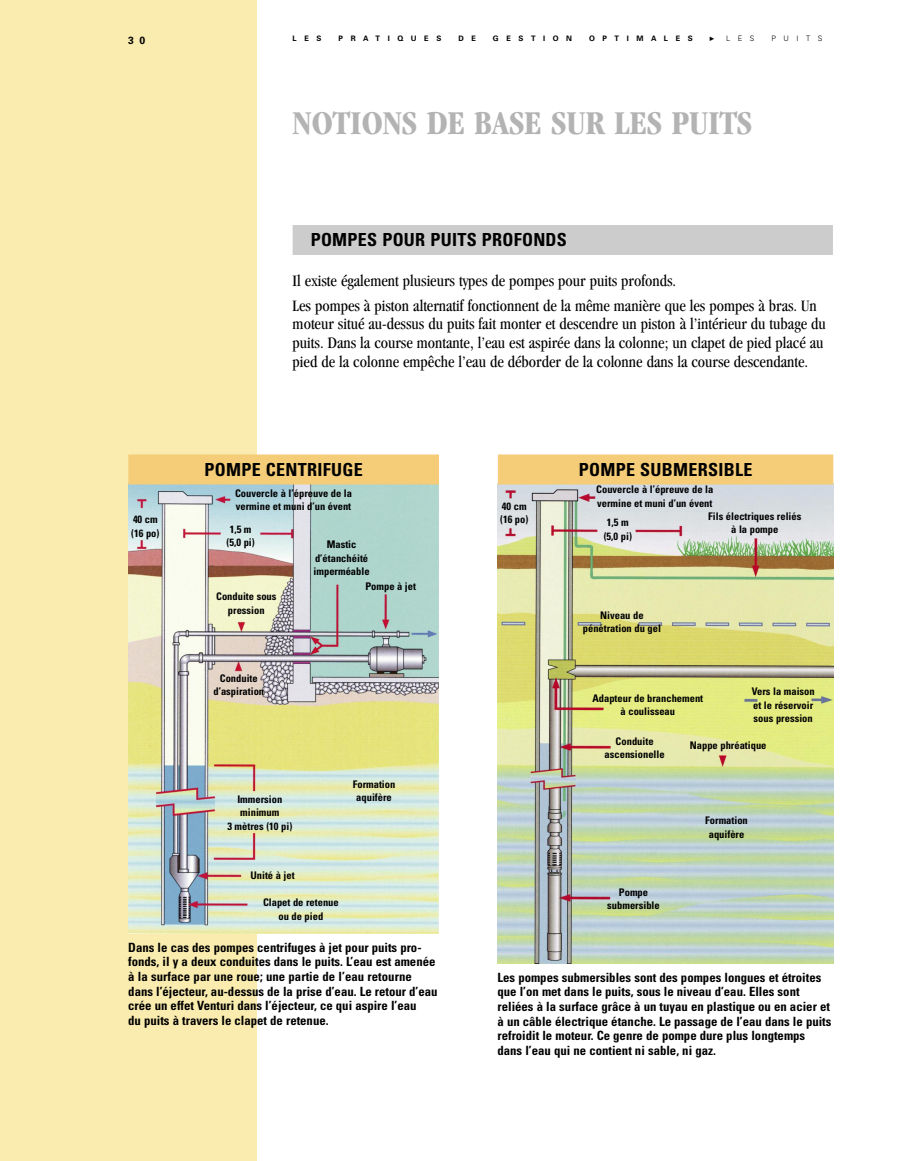
<style>
.page{position:relative;width:905px;height:1161px;background:#fff}
.page>*{position:absolute;margin:0;border:0;box-sizing:border-box;transform-origin:0 0}
.t1{font:700 condensed 34.5px "Garamond";color:#b3b3b3}
.t2{font:700 condensed 18px "Univers";letter-spacing:.02em;color:#000}
.t3{font:condensed 16.5px/18.8px "Garamond";color:#000}
.t4{font:700 condensed 12.75px/14.7px "Univers";color:#000}
.t5{font:700 condensed 10.5px/13.5px "Univers";color:#000;text-align:center}
.t6{font:700 10.5px "Univers";color:#000}
.t7{font:700 7.5px "Univers";letter-spacing:1.005em;color:#000}
.t8{font:300 7.5px "Univers";letter-spacing:1.005em;color:#000}
</style>
<div class="page">
<div style="left:0;top:0;width:256px;height:1161px;background:#faecae"></div>
<img style="left:128px;top:484px;width:311px;height:449px">
<img style="left:498px;top:484px;width:335px;height:479px">
<div style="left:292px;top:225px;width:540px;height:30px;background:#ccc"></div>
<div style="left:128px;top:454px;width:311px;height:30px;background:#f5cc78"></div>
<div style="left:498px;top:454px;width:335px;height:30px;background:#f5cc78"></div>
<p class="t6" style="left:128px;top:36px;width:18px">3 0</p>
<p class="t7" style="left:292px;top:36px;width:30px">LES</p>
<p class="t7" style="left:338px;top:36px;width:104px">PRATIQUES</p>
<p class="t7" style="left:458px;top:36px;width:19px">D E</p>
<p class="t7" style="left:493px;top:36px;width:81px">GESTION</p>
<p class="t7" style="left:589px;top:36px;width:105px">OPTIMALES</p>
<p class="t8" style="left:726px;top:36px;width:30px">LES</p>
<p class="t8" style="left:771px;top:36px;width:53px">PUITS</p>
<h1 class="t1" style="left:292px;top:109px;width:461px">NOTIONS DE BASE SUR LES PUITS</h1>
<h2 class="t2" style="left:310px;top:233px;width:258px">POMPES POUR PUITS PROFONDS</h2>
<p class="t3" style="left:292px;top:269px;width:525px;line-height:24.8px">Il existe également plusieurs types de pompes pour puits profonds.<br>Les pompes à piston alternatif fonctionnent de la même manière que les pompes à bras. Un</p>
<p class="t3" style="left:293px;top:316px;width:534px">moteur situé au-dessus du puits fait monter et descendre un piston à l’intérieur du tubage du puits. Dans la course montante, l’eau est aspirée dans la colonne; un clapet de pied placé au pied de la colonne empêche l’eau de déborder de la colonne dans la course descendante.</p>
<h2 class="t2" style="left:204px;top:463px;width:160px">POMPE CENTRIFUGE</h2>
<p class="t5" style="left:235px;top:487px;width:118px;text-align:left">Couvercle à l’épreuve de la vermine et muni d’un évent</p>
<p class="t5" style="left:131px;top:514px;width:30px;text-align:left">40 cm (16 po)</p>
<p class="t5" style="left:226px;top:523px;width:30px">1,5 m (5,0 pi)</p>
<p class="t5" style="left:216px;top:591px;width:62px">Conduite sous pression</p>
<p class="t5" style="left:213px;top:672px;width:52px">Conduite d’aspiration</p>
<p class="t5" style="left:313px;top:539px;width:57px">Mastic d’étanchéité imperméable</p>
<p class="t5" style="left:365px;top:581px;width:52px">Pompe à jet</p>
<p class="t5" style="left:227px;top:793px;width:66px">Immersion minimum<br>3 mètres (10 pi)</p>
<p class="t5" style="left:250px;top:869px;width:46px">Unité à jet</p>
<p class="t5" style="left:353px;top:778px;width:44px">Formation aquifère</p>
<p class="t5" style="left:263px;top:896px;width:77px">Clapet de retenue ou de pied</p>
<p class="t4" style="left:128px;top:941px;width:311px">Dans le cas des pompes centrifuges à jet pour puits pro&shy;fonds, il y a deux conduites dans le puits. L’eau est amenée à la surface par une roue; une partie de l’eau retourne dans l’éjecteur, au-dessus de la prise d’eau. Le retour d’eau crée un effet Venturi dans l’éjecteur, ce qui aspire l’eau<br>du puits à travers le clapet de retenue.</p>
<p class="t5" style="left:500px;top:500px;width:30px;text-align:left">40 cm (16 po)</p>
<h2 class="t2" style="left:579px;top:463px;width:175px">POMPE SUBMERSIBLE</h2>
<p class="t5" style="left:596px;top:484px;width:118px;text-align:left">Couvercle à l’épreuve de la vermine et muni d’un évent</p>
<p class="t5" style="left:603px;top:516px;width:30px">1,5 m (5,0 pi)</p>
<p class="t5" style="left:583px;top:609px;width:80px">Niveau de pénétration du gel</p>
<p class="t5" style="left:708px;top:510px;width:95px">Fils électriques reliés à la pompe</p>
<p class="t5" style="left:751px;top:686px;width:65px;text-align:left">Vers la maison et le réservoir sous pression</p>
<p class="t5" style="left:592px;top:692px;width:112px">Adapteur de branchement à coulisseau</p>
<p class="t5" style="left:604px;top:735px;width:62px">Conduite ascensionelle</p>
<p class="t5" style="left:689px;top:739px;width:78px">Nappe phréatique</p>
<p class="t5" style="left:607px;top:886px;width:54px">Pompe submersible</p>
<p class="t5" style="left:705px;top:814px;width:44px">Formation aquifère</p>
<p class="t4" style="left:497px;top:971px;width:335px">Les pompes submersibles sont des pompes longues et étroites que l’on met dans le puits, sous le niveau d’eau. Elles sont reliées à la surface grâce à un tuyau en plastique ou en acier et à un câble électrique étanche. Le passage de l’eau dans le puits refroidit le moteur. Ce genre de pompe dure plus longtemps dans l’eau qui ne contient ni sable, ni gaz.</p>
</div>
